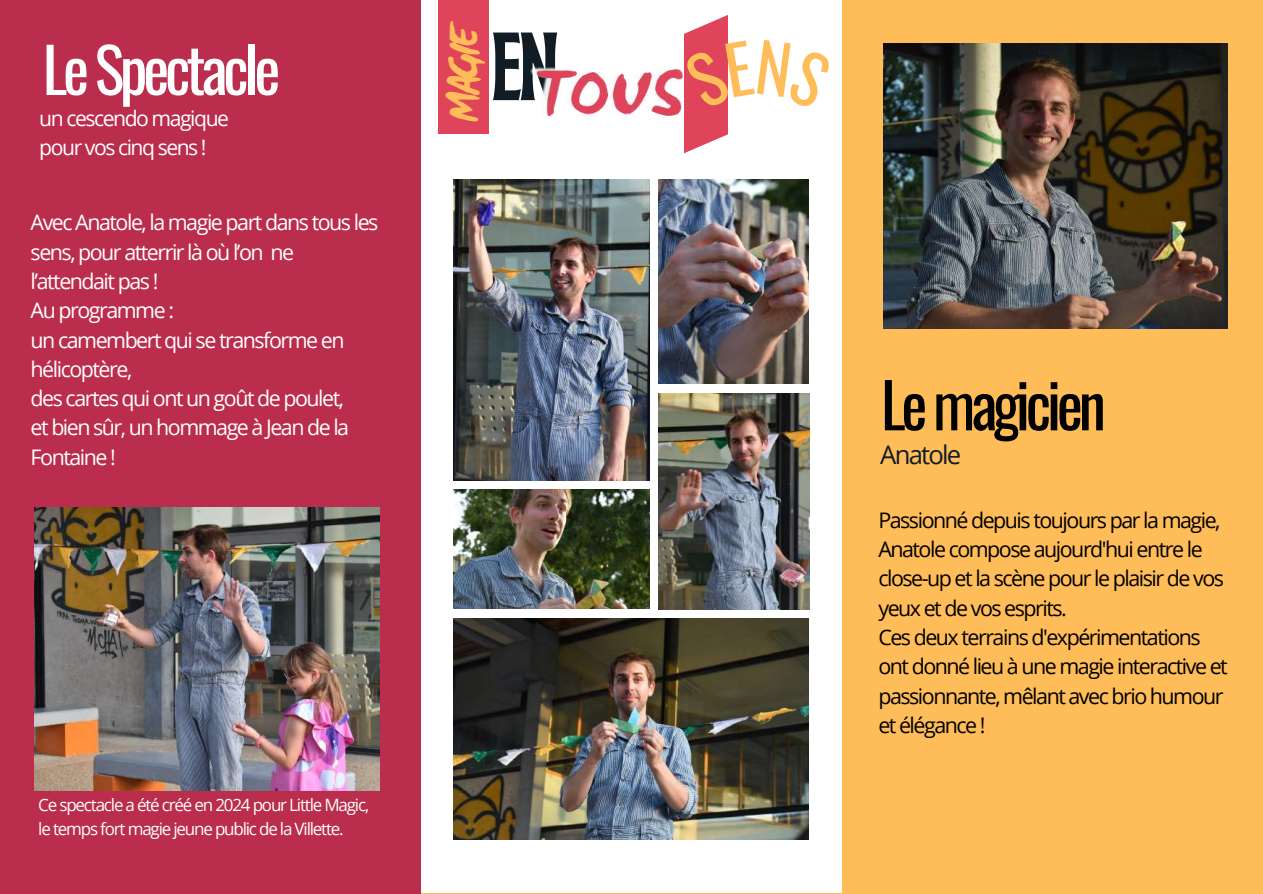
<style>
.page{position:relative;width:1263px;height:894px;background:#fff}
.page>*{position:absolute;margin:0;border:0;box-sizing:border-box;transform-origin:0 0}
.t1{font:700 condensed 96.45px "Brice";color:#111c24}
.t2{font:62.1px "Oswald";letter-spacing:-.07em;color:#fff}
.t3{font:62.1px "Oswald";letter-spacing:-.07em;color:#000}
.t4{font:700 46.95px "WC Mano Negra Bta";color:#ffbd59}
.t5{font:25.65px "Open Sans";letter-spacing:-.07em;color:#111c24}
.t6{font:21.45px/29.2px "Open Sans";letter-spacing:-.07em;color:#000}
.t7{font:21.45px/29.2px "Open Sans";letter-spacing:-.07em;color:#fff}
.t8{font:21.15px/29.2px "Open Sans";letter-spacing:-.07em;color:#fff}
.t9{font:16.95px/23.7px "Open Sans";letter-spacing:-.07em;color:#fff}
</style>
<div class="page">
<div style="left:0;top:0;width:1263px;height:893px;background:#ffbd59"></div>
<div style="left:421px;top:0;width:421px;height:892px;background:#fff"></div>
<div style="left:439px;top:0;width:50px;height:134px;background:#e0445a"></div>
<img style="left:533px;top:67px;width:150px;height:50px">
<div style="left:0;top:0;width:421px;height:893px;background:#ba2d4c"></div>
<img style="left:883px;top:43px;width:344px;height:285px">
<img style="left:35px;top:507px;width:344px;height:282px">
<img style="left:453px;top:180px;width:196px;height:300px">
<img style="left:658px;top:393px;width:152px;height:216px">
<img style="left:453px;top:618px;width:356px;height:221px">
<img style="left:453px;top:489px;width:196px;height:119px">
<img style="left:658px;top:180px;width:151px;height:203px">
<svg style="left:684px;top:15px;width:44px;height:139px;background:#e45e71"></svg>
<h2 class="t2" style="left:43px;top:21px;width:239px">Le Spectacle</h2>
<p class="t8" style="left:39px;top:103px;width:191px">un cescendo magique pour vos cinq sens !</p>
<p class="t7" style="left:31px;top:207px;width:349px">Avec Anatole, la magie part dans tous les sens, pour atterrir là où l’on ne l’attendait pas !<br>Au programme :<br>un camembert qui se transforme en hélicoptère,<br>des cartes qui ont un goût de poulet,<br>et bien sûr, un hommage à Jean de la<br>Fontaine !</p>
<h3 class="t4" style="left:434px;top:122px;width:100px;rotate:-89deg">MAGIE</h3>
<h1 class="t1" style="left:490px;top:28px;width:72px">EN</h1>
<p class="t9" style="left:38px;top:792px;width:332px">Ce spectacle a été créé en 2024 pour Little Magic, le temps fort magie jeune public de la Villette.</p>
<h2 class="t3" style="left:881px;top:356px;width:226px">Le magicien</h2>
<p class="t5" style="left:880px;top:436px;width:83px">Anatole</p>
<p class="t6" style="left:878px;top:504px;width:351px">Passionné depuis toujours par la magie, Anatole compose aujourd'hui entre le close-up et la scène pour le plaisir de vos yeux et de vos esprits.<br>Ces deux terrains d'expérimentations ont donné lieu à une magie interactive et passionnante, mêlant avec brio humour et élégance !</p>
</div>
